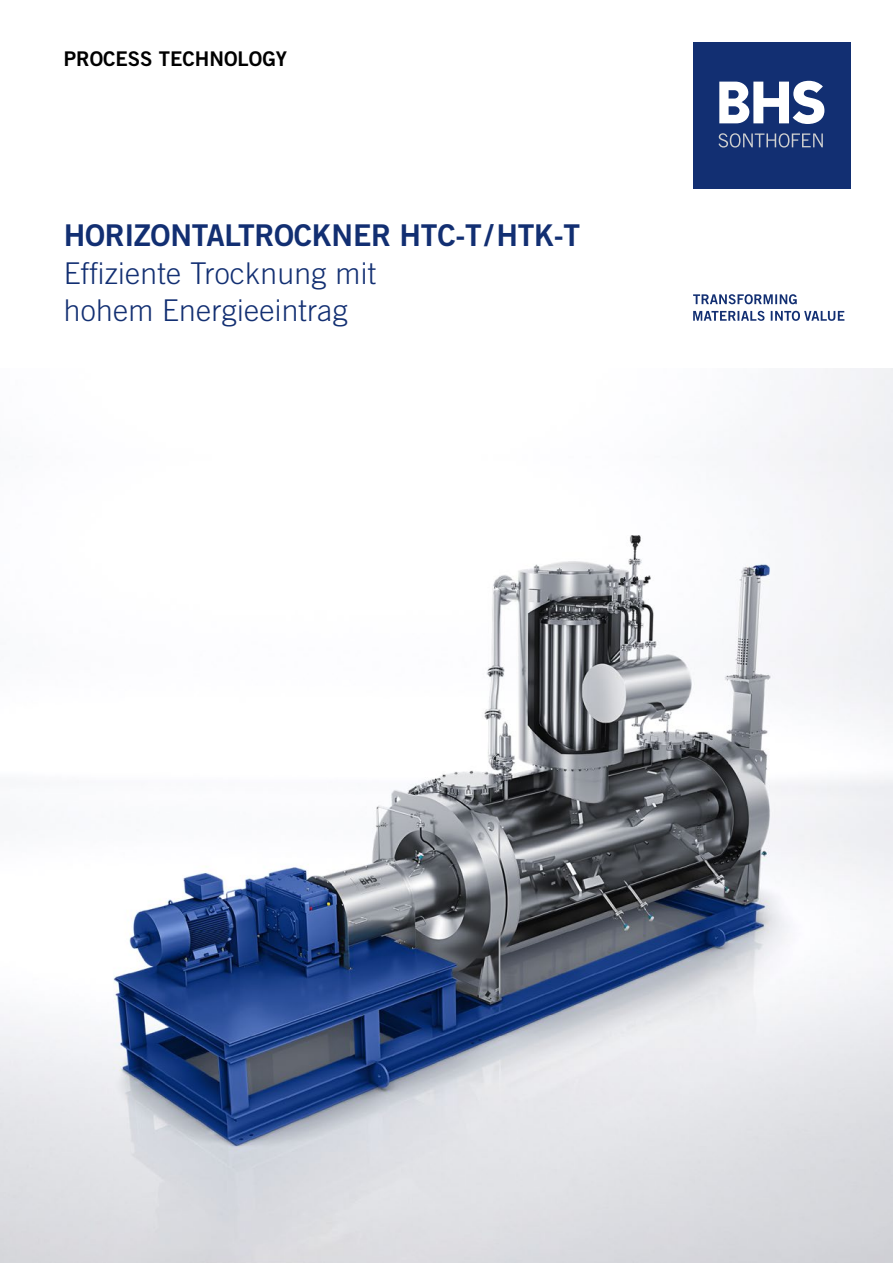
<style>
.page{position:relative;width:893px;height:1263px;background:#fff}
.page>*{position:absolute;margin:0;border:0;box-sizing:border-box;transform-origin:0 0}
.Head_20_22{font:300 30px/37.2px "Trade Gothic LT Std";letter-spacing:.01em;color:#122f72}
.Head_20_22-2{font:30px "Trade Gothic LT Std Bd 2";letter-spacing:-.01em;color:#122f72}
.Rubrik_13_5_17{font:20.25px "Trade Gothic LT Std Bd 2";color:#000}
</style>
<div class="page">
<img style="left:0;top:369px;width:893px;height:894px">
<div style="left:693px;top:43px;width:157px;height:146px;background:#122f72"></div>
<svg style="left:718px;top:133px;width:105px;height:15px"></svg>
<svg style="left:719px;top:81px;width:105px;height:43px"></svg>
<svg style="left:693px;top:311px;width:151px;height:10px"></svg>
<svg style="left:693px;top:294px;width:104px;height:10px"></svg>
<p class="Rubrik_13_5_17" style="left:64px;top:46px;width:225px">PROCESS TECHNOLOGY</p>
<p class="Head_20_22-2" style="left:64px;top:217px;width:518px">HORIZONTALTROCKNER HTC-T/HTK-T</p>
<p class="Head_20_22" style="left:64px;top:254px;width:314px">Effiziente Trocknung mit hohem Energieeintrag</p>
</div>
